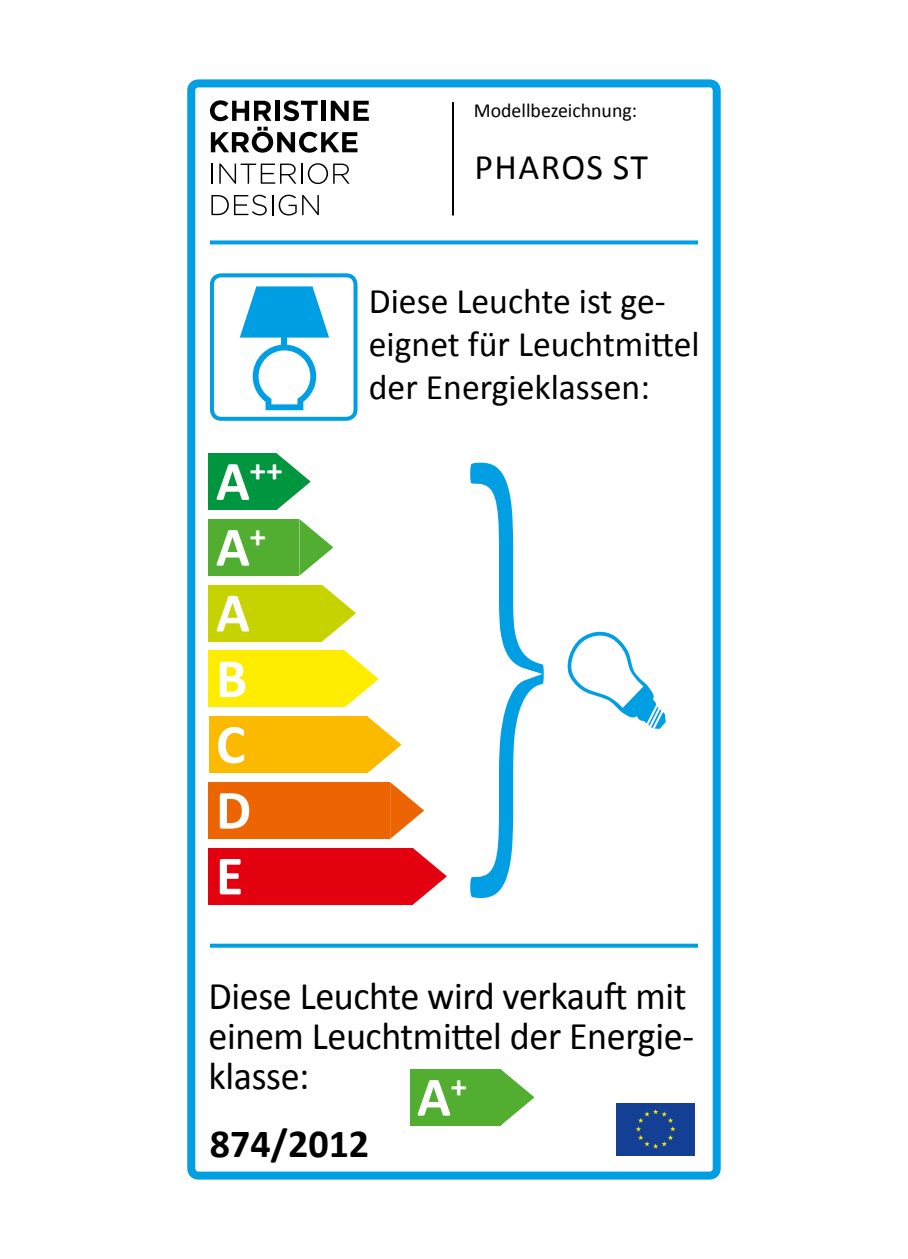
<style>
.page{position:relative;width:908px;height:1259px;background:#fff}
.page>*{position:absolute;margin:0;border:0;box-sizing:border-box;transform-origin:0 0}
.t1{font:700 56px/65.6px "Calibri";color:#fff;text-align:justify}
.t2{font:700 40px "Calibri";color:#000}
.t3{font:39.2px/40px "Calibri";letter-spacing:-.01em;color:#000}
.t4{font:36px/43.2px "Calibri";color:#000}
.t5{font:36px "Calibri";letter-spacing:.04em;color:#000}
.t6{font:700 32.4px "Calibri";color:#fff}
.t7{font:20px "Calibri";color:#000}
.s1{font-size:56px}
</style>
<div class="page">
<div style="left:187px;top:79px;width:533px;height:1100px;border:8px solid #009ee3;border-radius:7px"></div>
<svg style="left:210px;top:240px;width:487px;height:4px;background:#1da9e6"></svg>
<svg style="left:210px;top:943px;width:487px;height:4px;background:#2baee7"></svg>
<div style="left:210px;top:273px;width:147px;height:148px;border:4px solid #009ee3;border-radius:9px"></div>
<svg style="left:276px;top:453px;width:34px;height:57px"></svg>
<div style="left:208px;top:453px;width:68px;height:57px;background:#00963f"></div>
<svg style="left:322px;top:585px;width:34px;height:56px"></svg>
<div style="left:208px;top:585px;width:114px;height:56px;background:#c7d300"></div>
<svg style="left:344px;top:650px;width:34px;height:57px"></svg>
<div style="left:208px;top:650px;width:136px;height:57px;background:#ffed00"></div>
<svg style="left:367px;top:716px;width:34px;height:57px"></svg>
<div style="left:208px;top:716px;width:159px;height:57px;background:#fbba00"></div>
<svg style="left:390px;top:782px;width:34px;height:57px"></svg>
<div style="left:208px;top:782px;width:182px;height:57px;background:#ec6502"></div>
<svg style="left:412px;top:848px;width:34px;height:56px"></svg>
<div style="left:208px;top:848px;width:204px;height:56px;background:#e3000f"></div>
<svg style="left:299px;top:519px;width:34px;height:57px"></svg>
<div style="left:208px;top:519px;width:91px;height:57px;background:#51ae30"></div>
<svg style="left:500px;top:1069px;width:34px;height:56px"></svg>
<div style="left:409px;top:1069px;width:91px;height:56px;background:#51ae30"></div>
<svg style="left:470px;top:462px;width:74px;height:436px"></svg>
<div style="left:614px;top:1101px;width:82px;height:56px;background:linear-gradient(to right,#134094,#134094)"></div>
<div style="left:616px;top:1102px;width:78px;height:53px;background:#134094"></div>
<svg style="left:636px;top:1109px;width:39px;height:39px"></svg>
<svg style="left:252px;top:344px;width:64px;height:66px"></svg>
<div style="left:281px;top:335px;width:6px;height:11px;background:#009ee3"></div>
<svg style="left:240px;top:286px;width:89px;height:51px"></svg>
<hr style="left:452px;top:102px;width:2px;height:113px;background:#000">
<svg style="left:210px;top:100px;width:61px;height:21px"></svg>
<hr style="left:275px;top:101px;width:4px;height:20px;background:#000">
<svg style="left:283px;top:100px;width:34px;height:21px"></svg>
<hr style="left:321px;top:101px;width:4px;height:20px;background:#000">
<svg style="left:330px;top:101px;width:39px;height:20px"></svg>
<svg style="left:211px;top:127px;width:146px;height:26px"></svg>
<hr style="left:211px;top:164px;width:2px;height:20px;background:#000">
<svg style="left:219px;top:164px;width:83px;height:20px"></svg>
<svg style="left:308px;top:163px;width:41px;height:21px"></svg>
<svg style="left:211px;top:195px;width:55px;height:20px"></svg>
<svg style="left:302px;top:195px;width:17px;height:20px"></svg>
<svg style="left:272px;top:195px;width:24px;height:20px"></svg>
<svg style="left:567px;top:631px;width:99px;height:98px"></svg>
<p class="t7" style="left:473px;top:98px;width:165px">Modellbezeichnung:</p>
<p class="t5" style="left:474px;top:144px;width:175px">PHAROS ST</p>
<p class="t6" style="left:216px;top:450px;width:68px"><span class="s1">A</span>++</p>
<h1 class="t1" style="left:216px;top:514px;width:52px">A<sup>+</sup></h1>
<h1 class="t1" style="left:216px;top:580px;width:37px">A B C D E</h1>
<p class="t4" style="left:369px;top:279px;width:332px">Diese Leuchte ist ge&shy;eignet für Leuchtmittel der Energieklassen:</p>
<p class="t3" style="left:208px;top:975px;width:486px">Diese Leuchte wird verkauft mit einem Leuchtmittel der Energie&shy;klasse:</p>
<h1 class="t1" style="left:417px;top:1064px;width:52px">A<sup>+</sup></h1>
<p class="t2" style="left:210px;top:1118px;width:161px">874/2012</p>
</div>
